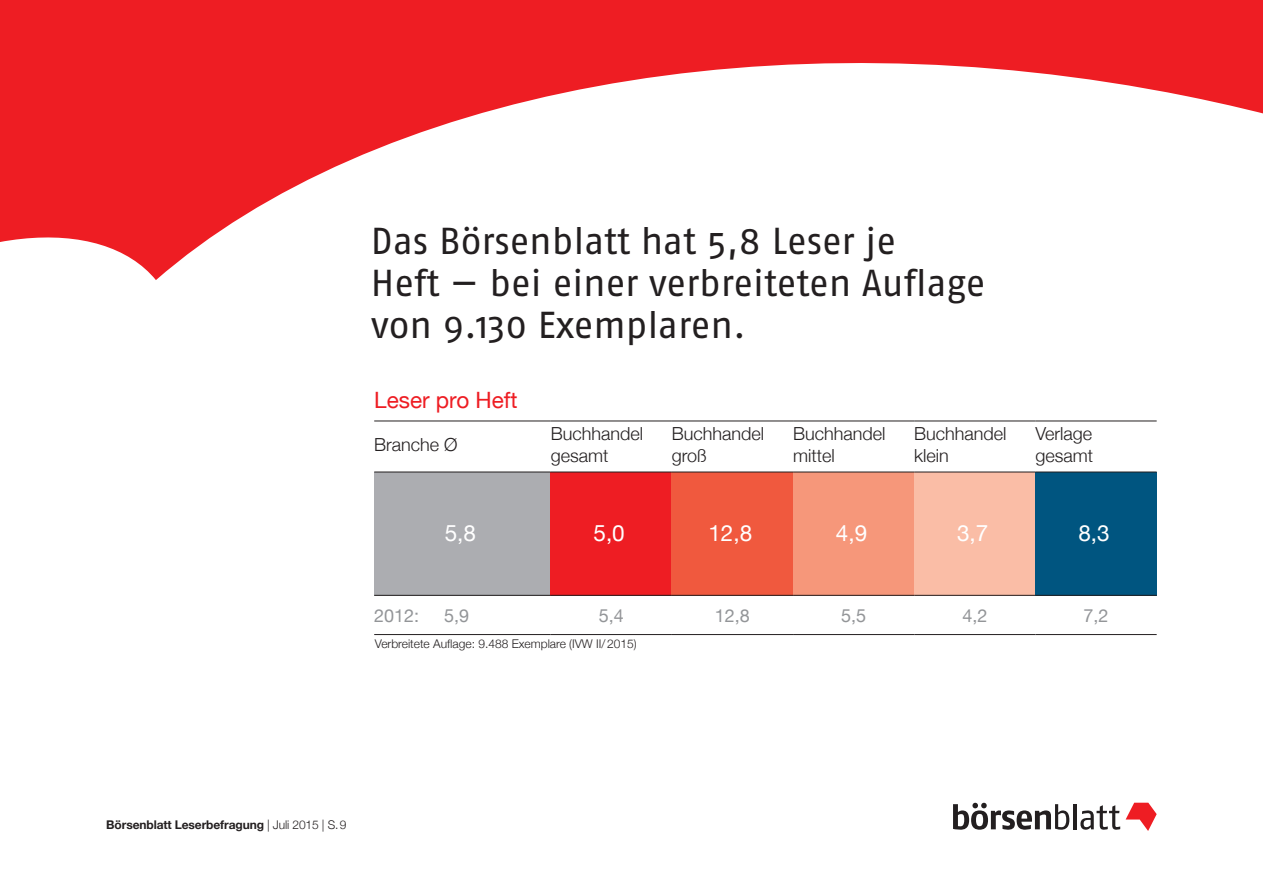
<style>
.page{position:relative;width:1263px;height:893px;background:#fff}
.page>*{position:absolute;margin:0;border:0;box-sizing:border-box;transform-origin:0 0}
.t1{font:37.5px/42px "Fago Pro";letter-spacing:-.005em;color:#231f20}
.t2{font:22.5px "Helvetica Neue";color:#fff}
.t3{font:22.5px "Helvetica Neue";color:#ee1d23}
.t4{font:300 18px/21.6px "Helvetica Neue";color:#231f20}
.t5{font:18px "Helvetica Neue";color:#939598}
.t6{font:300 12px "Helvetica Neue";color:#231f20}
.t7{font:700 12px "Helvetica Neue";letter-spacing:-.01em;color:#231f20}
.s1{font-weight:300}
</style>
<div class="page">
<div style="left:0;top:0;width:1263px;height:296px;background:#ee1d23"></div>
<svg style="left:953px;top:803px;width:116px;height:27px"></svg>
<hr style="left:1073px;top:804px;width:4px;height:25px;background:#231f20">
<svg style="left:1080px;top:803px;width:77px;height:28px"></svg>
<svg style="left:0;top:63px;width:1263px;height:409px;fill:#fff"></svg>
<svg style="left:374px;top:422px;width:177px;height:50px"></svg>
<svg style="left:672px;top:422px;width:363px;height:50px"></svg>
<div style="left:374px;top:472px;width:177px;height:123px;background:#acadb1"></div>
<div style="left:551px;top:472px;width:121px;height:123px;background:#ee1d23"></div>
<div style="left:672px;top:472px;width:121px;height:123px;background:#f0593e"></div>
<div style="left:793px;top:472px;width:121px;height:123px;background:#f6977a"></div>
<div style="left:914px;top:472px;width:121px;height:123px;background:#fabda6"></div>
<div style="left:1035px;top:472px;width:122px;height:123px;background:#005580"></div>
<hr style="left:374px;top:472px;width:177px;height:1px;background:#231f20">
<hr style="left:551px;top:472px;width:121px;height:1px;background:#231f20">
<hr style="left:672px;top:472px;width:121px;height:1px;background:#231f20">
<hr style="left:793px;top:472px;width:121px;height:1px;background:#231f20">
<hr style="left:914px;top:472px;width:121px;height:1px;background:#231f20">
<hr style="left:1035px;top:472px;width:122px;height:1px;background:#231f20">
<hr style="left:374px;top:595px;width:177px;height:1px;background:#231f20">
<hr style="left:551px;top:595px;width:121px;height:1px;background:#231f20">
<hr style="left:672px;top:595px;width:121px;height:1px;background:#231f20">
<hr style="left:793px;top:595px;width:121px;height:1px;background:#231f20">
<hr style="left:914px;top:595px;width:121px;height:1px;background:#231f20">
<hr style="left:1035px;top:595px;width:122px;height:1px;background:#231f20">
<hr style="left:374px;top:634px;width:177px;height:1px;background:#231f20">
<hr style="left:551px;top:634px;width:121px;height:1px;background:#231f20">
<hr style="left:672px;top:634px;width:121px;height:1px;background:#231f20">
<hr style="left:793px;top:634px;width:121px;height:1px;background:#231f20">
<hr style="left:914px;top:634px;width:121px;height:1px;background:#231f20">
<hr style="left:1035px;top:634px;width:122px;height:1px;background:#231f20">
<hr style="left:374px;top:421px;width:177px;height:1px;background:#231f20">
<hr style="left:551px;top:421px;width:121px;height:1px;background:#231f20">
<hr style="left:672px;top:421px;width:121px;height:1px;background:#231f20">
<hr style="left:793px;top:421px;width:121px;height:1px;background:#231f20">
<hr style="left:914px;top:421px;width:121px;height:1px;background:#231f20">
<hr style="left:1035px;top:421px;width:122px;height:1px;background:#231f20">
<h1 class="t1" style="left:371px;top:220px;width:616px">Das Börsenblatt hat 5,8 Leser je<br>Heft — bei einer verbreiteten Auflage von 9.130 Exemplaren.</h1>
<p class="t3" style="left:374px;top:384px;width:145px">Leser pro Heft</p>
<p class="t4" style="left:374px;top:433px;width:85px">Branche Ø</p>
<p class="t4" style="left:551px;top:422px;width:94px">Buchhandel gesamt</p>
<p class="t4" style="left:672px;top:422px;width:94px">Buchhandel groß</p>
<p class="t4" style="left:793px;top:422px;width:94px">Buchhandel mittel</p>
<p class="t4" style="left:914px;top:422px;width:94px">Buchhandel klein</p>
<p class="t4" style="left:1035px;top:422px;width:59px">Verlage gesamt</p>
<p class="t2" style="left:445px;top:517px;width:33px">5,8</p>
<p class="t2" style="left:593px;top:517px;width:33px">5,0</p>
<p class="t2" style="left:708px;top:517px;width:45px">12,8</p>
<p class="t2" style="left:836px;top:517px;width:33px">4,9</p>
<p class="t2" style="left:957px;top:517px;width:33px">3,7</p>
<p class="t2" style="left:1078px;top:517px;width:33px">8,3</p>
<p class="t5" style="left:374px;top:603px;width:47px">2012:</p>
<p class="t5" style="left:444px;top:603px;width:27px">5,9</p>
<p class="t5" style="left:599px;top:603px;width:27px">5,4</p>
<p class="t5" style="left:715px;top:603px;width:37px">12,8</p>
<p class="t5" style="left:841px;top:603px;width:27px">5,5</p>
<p class="t5" style="left:962px;top:603px;width:27px">4,2</p>
<p class="t5" style="left:1083px;top:603px;width:27px">7,2</p>
<p class="t6" style="left:375px;top:634px;width:263px">Verbreitete Auflage: 9.488 Exemplare (IVW II/ 2015)</p>
<p class="t7" style="left:106px;top:816px;width:242px">Börsenblatt Leserbefragung <span class="s1">| Juli 2015 | S. 9</span></p>
</div>
